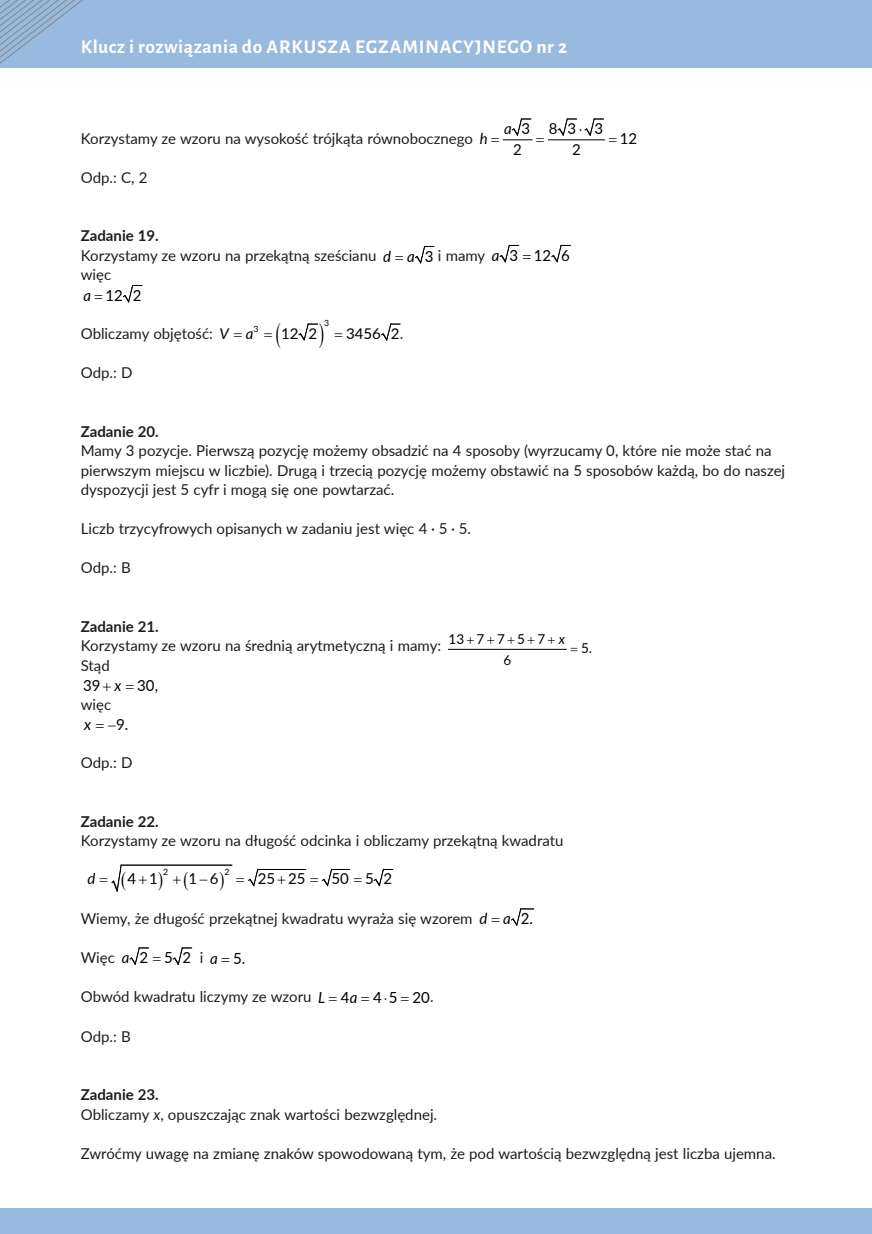
<style>
.page{position:relative;width:872px;height:1234px;background:#fff}
.page>*{position:absolute;margin:0;border:0;box-sizing:border-box;transform-origin:0 0}
.t1{font:700 19.5px "Alegreya Sans";letter-spacing:.03em;color:#fff}
.t2{font:15.3px "Lato";color:#000}
.t3{font:italic 15.3px "Lato";color:#000}
.t4{font:15.15px "Lato";letter-spacing:.94em;color:#000}
.t5{font:italic 15.15px "Lato";color:#000}
.t6{font:15px/19.5px "Lato";color:#1d1d1b}
.t7{font:700 15px "Lato";color:#1d1d1b}
.t8{font:15px "Lato";color:#000}
.t9{font:italic 15px "Lato";color:#000}
.t10{font:14.85px "Lato";color:#000}
.t11{font:13.65px "Lato";letter-spacing:.92em;color:#000}
.t12{font:italic 13.65px "Lato";color:#000}
.t13{font:8.7px "Lato";color:#000}
.t14{font:8.55px "Lato";color:#000}
.s1{font-style:italic;font-size:15.15px;color:#000}
.s2{font-weight:700}
.s3{font-style:italic;font-size:15.3px;color:#000}
.s4{font-size:15.3px;color:#000}
.s5{font-style:italic}
.s6{font-style:italic;font-size:14.85px;color:#000}
.s7{font-size:15px;color:#1d1d1b}
</style>
<div class="page">
<div style="left:0;top:1208px;width:872px;height:25px;background:#98bade"></div>
<div style="left:0;top:0;width:872px;height:68px;background:#98bade"></div>
<svg style="left:0;top:0;width:83px;height:64px"></svg>
<hr style="left:548px;top:139px;width:56px;height:1px;background:#000">
<svg style="left:414px;top:246px;width:20px;height:17px"></svg>
<svg style="left:551px;top:244px;width:19px;height:18px"></svg>
<svg style="left:123px;top:285px;width:19px;height:17px"></svg>
<svg style="left:381px;top:323px;width:19px;height:17px"></svg>
<hr style="left:448px;top:648px;width:118px;height:1px;background:#000">
<svg style="left:373px;top:868px;width:20px;height:18px"></svg>
<svg style="left:511px;top:908px;width:22px;height:17px"></svg>
<svg style="left:172px;top:947px;width:20px;height:17px"></svg>
<svg style="left:502px;top:118px;width:31px;height:23px"></svg>
<svg style="left:499px;top:244px;width:21px;height:18px"></svg>
<svg style="left:298px;top:323px;width:20px;height:18px"></svg>
<svg style="left:129px;top:947px;width:20px;height:17px"></svg>
<svg style="left:557px;top:118px;width:46px;height:18px"></svg>
<svg style="left:111px;top:864px;width:240px;height:27px"></svg>
<h1 class="t1" style="left:81px;top:32px;width:488px">Klucz i rozwiązania do ARKUSZA EGZAMINACYJNEGO nr 2</h1>
<p class="t6" style="left:81px;top:128px;width:408px">Korzystamy ze wzoru na wysokość trójkąta równobocznego <span class="s1">h</span></p>
<p class="t6" style="left:81px;top:167px;width:68px">Odp.: C, 2</p>
<p class="t5" style="left:504px;top:118px;width:9px">a</p>
<p class="t4" style="left:521px;top:118px;width:83px">3833</p>
<p class="t4" style="left:513px;top:139px;width:10px">2</p>
<p class="t4" style="left:572px;top:139px;width:10px">2</p>
<p class="t6" style="left:81px;top:225px;width:490px"><span class="s2">Zadanie 19.<br></span>Korzystamy ze wzoru na przekątną sześcianu <span class="s3">d a</span> <span class="s4">3</span> i mamy <span class="s3">a</span> <span class="s4">3 12 6 </span>więc</p>
<p class="t2" style="left:83px;top:284px;width:60px"><span class="s5">a</span> 122</p>
<p class="t6" style="left:81px;top:323px;width:174px">Obliczamy objętość: <span class="s6">V a</span></p>
<p class="t14" style="left:324px;top:317px;width:7px">3</p>
<p class="t14" style="left:253px;top:323px;width:7px">3</p>
<p class="t10" style="left:281px;top:323px;width:38px">12 2</p>
<p class="t10" style="left:346px;top:323px;width:59px">3456 2<span class="s7">.</span></p>
<p class="t6" style="left:81px;top:362px;width:53px">Odp.: D</p>
<p class="t4" style="left:620px;top:127px;width:19px">12</p>
<p class="t7" style="left:81px;top:420px;width:80px">Zadanie 20.</p>
<p class="t6" style="left:81px;top:440px;width:706px">Mamy 3 pozycje. Pierwszą pozycję możemy obsadzić na 4 sposoby (wyrzucamy 0, które nie może stać na pierwszym miejscu w liczbie). Drugą i trzecią pozycję możemy obstawić na 5 sposobów każdą, bo do naszej dyspozycji jest 5 cyfr i mogą się one powtarzać.</p>
<p class="t6" style="left:81px;top:518px;width:392px">Liczb trzycyfrowych opisanych w zadaniu jest więc 4 · 5 · 5.</p>
<p class="t6" style="left:81px;top:557px;width:51px">Odp.: B</p>
<p class="t7" style="left:81px;top:615px;width:80px">Zadanie 21.</p>
<p class="t6" style="left:81px;top:635px;width:362px">Korzystamy ze wzoru na średnią arytmetyczną i mamy:</p>
<p class="t6" style="left:81px;top:654px;width:31px">Stąd</p>
<p class="t2" style="left:83px;top:673px;width:19px">39</p>
<p class="t2" style="left:137px;top:673px;width:22px">30,</p>
<p class="t3" style="left:114px;top:674px;width:8px">x</p>
<p class="t6" style="left:81px;top:693px;width:32px">więc</p>
<p class="t2" style="left:84px;top:713px;width:46px"><span class="s5">x</span> −9.</p>
<p class="t6" style="left:81px;top:752px;width:53px">Odp.: D</p>
<p class="t11" style="left:448px;top:628px;width:98px">137757</p>
<p class="t11" style="left:503px;top:650px;width:9px">6</p>
<p class="t12" style="left:559px;top:628px;width:8px">x</p>
<p class="t11" style="left:581px;top:638px;width:12px">5.</p>
<p class="t7" style="left:81px;top:810px;width:80px">Zadanie 22.</p>
<p class="t6" style="left:81px;top:830px;width:484px">Korzystamy ze wzoru na długość odcinka i obliczamy przekątną kwadratu</p>
<p class="t13" style="left:163px;top:865px;width:7px">2</p>
<p class="t13" style="left:224px;top:865px;width:7px">2</p>
<p class="t9" style="left:88px;top:868px;width:9px">d</p>
<p class="t8" style="left:127px;top:868px;width:32px">4 1</p>
<p class="t8" style="left:189px;top:868px;width:32px">1 6</p>
<p class="t8" style="left:258px;top:868px;width:49px">25 25</p>
<p class="t8" style="left:331px;top:868px;width:62px">50 52</p>
<p class="t6" style="left:81px;top:908px;width:454px">Wiemy, że długość przekątnej kwadratu wyraża się wzorem <span class="s3">d a</span> <span class="s4">2.</span></p>
<p class="t6" style="left:81px;top:947px;width:166px">Więc <span class="s3">a</span> <span class="s4">2 5 2</span> i <span class="s3">a</span> <span class="s4">5.</span></p>
<p class="t6" style="left:81px;top:986px;width:246px">Obwód kwadratu liczymy ze wzoru <span class="s3">L</span></p>
<p class="t2" style="left:341px;top:985px;width:18px">4<span class="s5">a</span></p>
<p class="t2" style="left:373px;top:985px;width:62px">4 5 20<span class="s7">.</span></p>
<p class="t6" style="left:81px;top:1025px;width:51px">Odp.: B</p>
<p class="t6" style="left:81px;top:1083px;width:358px"><span class="s2">Zadanie 23.<br></span>Obliczamy <span class="s5">x</span>, opuszczając znak wartości bezwzględnej.</p>
<p class="t6" style="left:81px;top:1142px;width:696px">Zwróćmy uwagę na zmianę znaków spowodowaną tym, że pod wartością bezwzględną jest liczba ujemna.</p>
</div>
